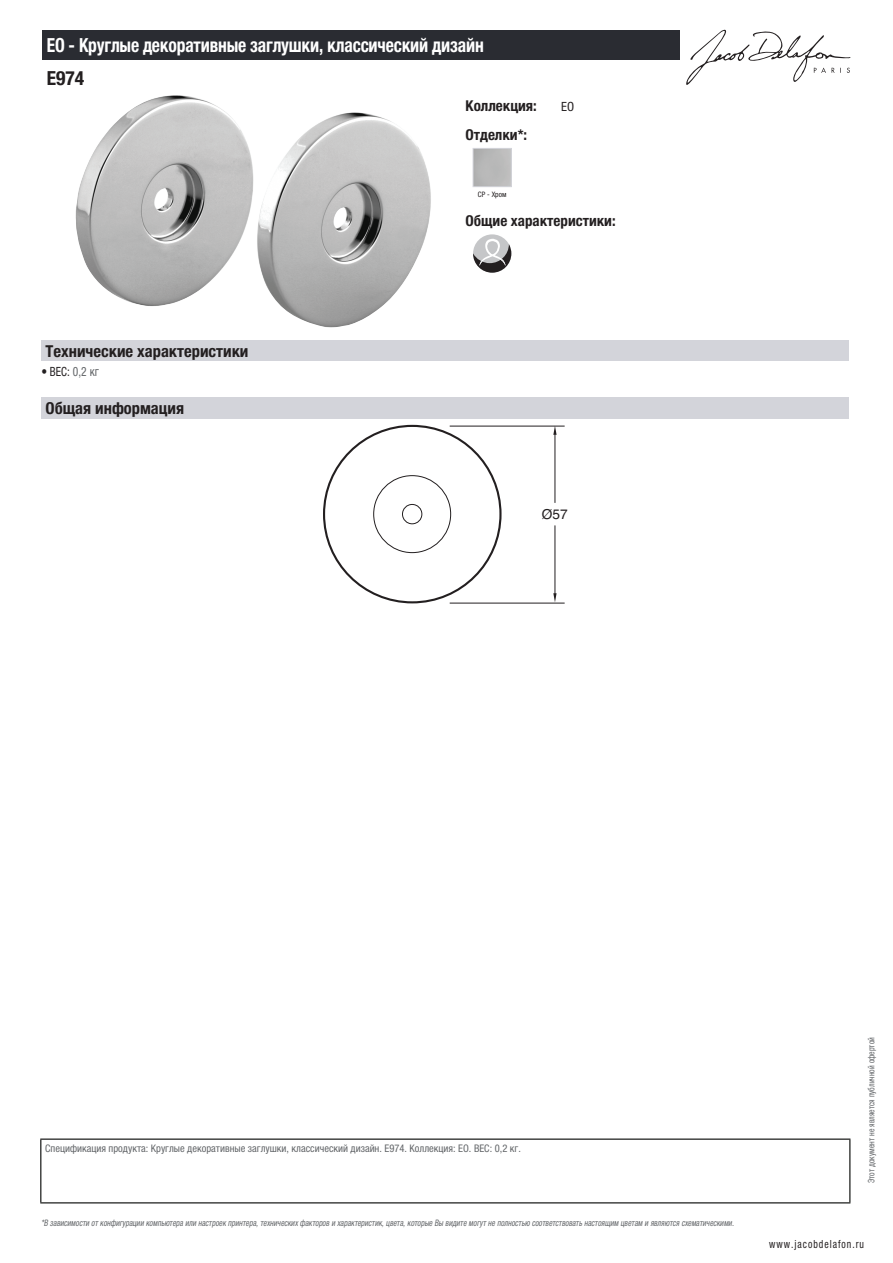
<style>
.page{position:relative;width:893px;height:1263px;background:#fff}
.page>*{position:absolute;margin:0;border:0;box-sizing:border-box;transform-origin:0 0}
.t1{font:700 condensed 19.5px "Helvetica Neue LTCYR";letter-spacing:-.01em;color:#fff;scale:.9 1}
.t2{font:700 condensed 19.5px "Helvetica Neue LTCYR";color:#231f20}
.t3{font:700 condensed 16.5px "Helvetica Neue LTCYR";color:#231f20}
.t4{font:700 condensed 15px "Helvetica Neue LTCYR";color:#231f20}
.t5{font:13.65px "Helvetica";color:#231f20}
.t6{font:condensed 12.75px "Helvetica Neue LTCYR";color:#231f20;scale:.9 1}
.t7{font:condensed 12.75px "Helvetica Neue LTCYR";color:#231f20}
.t8{font:condensed 11.25px "Helvetica Neue LTCYR";letter-spacing:.1em;color:#231f20;scale:.87 1}
.t9{font:condensed 10.5px "Helvetica Neue LTCYR";color:#626568}
.t10{font:italic condensed 9px "Helvetica Neue LTCYR";color:#626568;scale:.87 1}
.t11{font:condensed 9px "Helvetica Neue LTCYR";color:#626568;scale:.87 1}
.t12{font:condensed 7.5px "Helvetica Neue LTCYR";color:#231f20}
.s1{color:#626568}
</style>
<div class="page">
<svg style="left:686px;top:30px;width:164px;height:55px"></svg>
<img style="left:75px;top:95px;width:356px;height:233px">
<div style="left:473px;top:148px;width:39px;height:39px;border:1px solid #d3d4da"></div>
<div style="left:473px;top:234px;width:38px;height:39px;background:#c5c6c8;border-radius:50%"></div>
<svg style="left:473px;top:238px;width:38px;height:35px"></svg>
<div style="left:41px;top:340px;width:808px;height:22px;background:#d3d4da"></div>
<div style="left:41px;top:397px;width:808px;height:21px;background:#d3d4da"></div>
<hr style="left:450px;top:426px;width:115px;height:1px;background:#231f20">
<hr style="left:450px;top:603px;width:115px;height:1px;background:#231f20">
<svg style="left:553px;top:426px;width:4px;height:9px"></svg>
<svg style="left:553px;top:593px;width:4px;height:9px"></svg>
<hr style="left:555px;top:526px;width:1px;height:68px;background:#231f20">
<hr style="left:555px;top:435px;width:1px;height:68px;background:#231f20">
<svg style="left:373px;top:475px;width:78px;height:78px"></svg>
<div style="left:43px;top:30px;width:637px;height:30px;background:#2a2c32"></div>
<hr style="left:40px;top:1138px;width:810px;height:2px;background:#040503">
<hr style="left:40px;top:1140px;width:1px;height:62px;background:#040503">
<hr style="left:849px;top:1140px;width:1px;height:62px;background:#040503">
<hr style="left:40px;top:1202px;width:810px;height:1px;background:#040503">
<h1 class="t1" style="left:47px;top:34px;width:487px">EO - Круглые декоративные заглушки, классический дизайн</h1>
<h1 class="t2" style="left:47px;top:67px;width:39px">E974</h1>
<h2 class="t3" style="left:46px;top:342px;width:204px">Технические характеристики</h2>
<h3 class="t6" style="left:41px;top:364px;width:65px">• ВЕС: <span class="s1">0,2 кг</span></h3>
<h2 class="t3" style="left:46px;top:399px;width:140px">Общая информация</h2>
<h3 class="t4" style="left:466px;top:97px;width:73px">Коллекция:</h3>
<h3 class="t7" style="left:561px;top:99px;width:14px">EO</h3>
<h3 class="t4" style="left:466px;top:126px;width:63px">Отделки*:</h3>
<p class="t12" style="left:478px;top:190px;width:30px">CP - Хром</p>
<h3 class="t4" style="left:466px;top:212px;width:152px">Общие характеристики:</h3>
<h3 class="t5" style="left:542px;top:503px;width:27px">Ø57</h3>
<p class="t9" style="left:45px;top:1142px;width:477px">Спецификация продукта: Круглые декоративные заглушки, классический дизайн. E974. Коллекция: EO. ВЕС: 0,2 кг.</p>
<p class="t10" style="left:41px;top:1218px;width:800px">*В зависимости отконфигурации компьютера или настроек принтера,техническихфакторов и характеристик,цвета,которые Вы видите могутне полностью соответствоватьнастоящим цветам и являются схематическими.</p>
<p class="t11" style="left:866px;top:1183px;width:169px;rotate:-90deg">Этот документ не является публичной офертой</p>
<p class="t8" style="left:769px;top:1237px;width:110px">www.jacobdelafon.ru</p>
</div>
